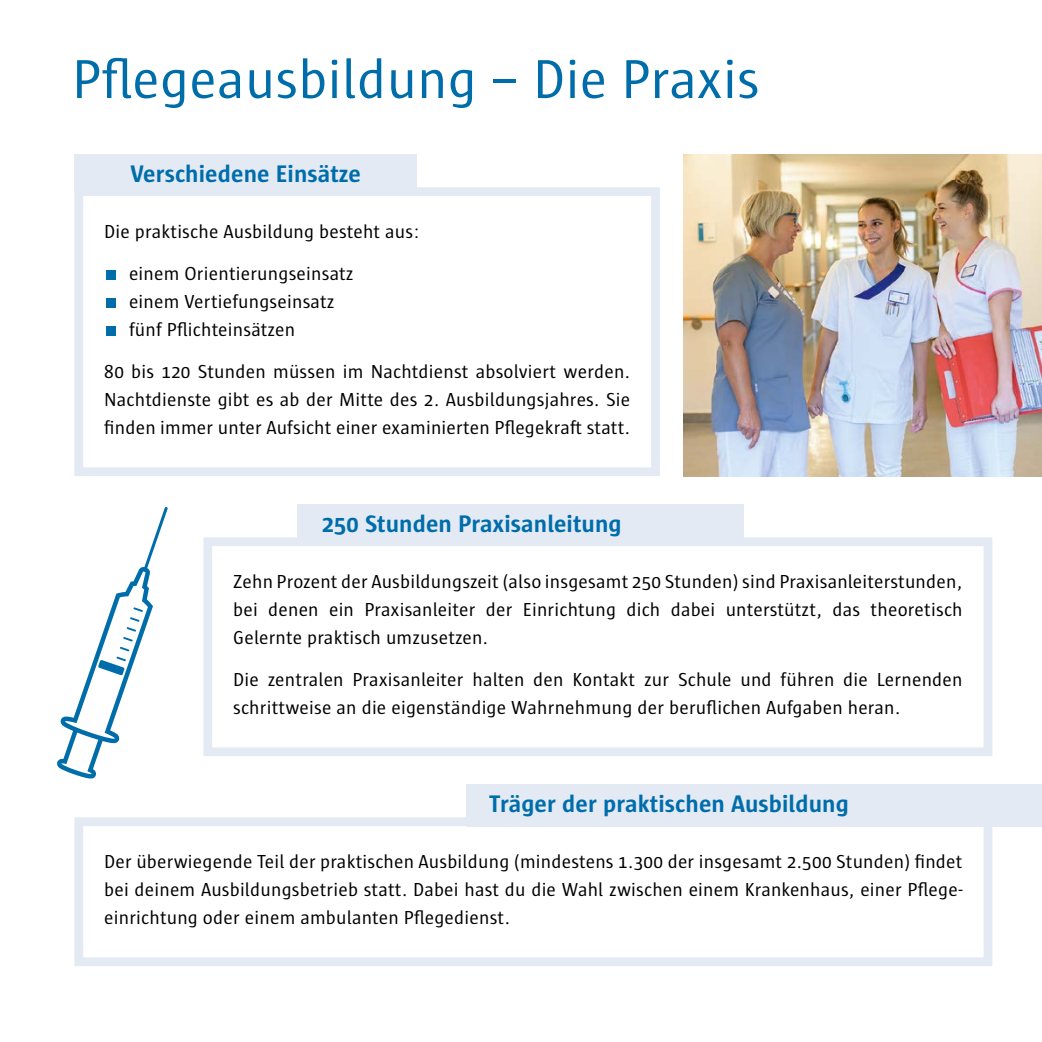
<style>
.page{position:relative;width:1042px;height:1042px;background:#fff}
.page>*{position:absolute;margin:0;border:0;box-sizing:border-box;transform-origin:0 0}
.t1{font:56px "Sun";letter-spacing:.005em;color:#006dab}
.t2{font:700 24.5px "Sun";letter-spacing:.005em;color:#006dab}
.t3{font:19.25px/28px "Sun";letter-spacing:.01em;color:#000;text-align:justify}
</style>
<div class="page">
<div style="left:297px;top:504px;width:446px;height:37px;background:#e3eaf4"></div>
<div style="left:74px;top:154px;width:343px;height:37px;background:#e3eaf4"></div>
<div style="left:466px;top:784px;width:576px;height:42px;background:#e3eaf4"></div>
<div style="left:203px;top:537px;width:789px;height:219px;border:9px solid #e3eaf4"></div>
<div style="left:74px;top:187px;width:586px;height:289px;border:9px solid #e3eaf4"></div>
<div style="left:74px;top:817px;width:918px;height:149px;border:9px solid #e3eaf4"></div>
<img style="left:683px;top:154px;width:359px;height:322px">
<div style="left:106px;top:271px;width:9px;height:9px;background:#006dab"></div>
<div style="left:106px;top:299px;width:9px;height:9px;background:#006dab"></div>
<div style="left:106px;top:327px;width:9px;height:9px;background:#006dab"></div>
<svg style="left:57px;top:507px;width:111px;height:272px"></svg>
<h1 class="t1" style="left:72px;top:48px;width:689px">Pflegeausbildung – Die Praxis</h1>
<p class="t2" style="left:130px;top:160px;width:232px">Verschiedene Einsätze</p>
<p class="t3" style="left:129px;top:210px;width:292px;line-height:42px;text-indent:-25px">Die praktische Ausbildung besteht aus: einem Orientierungseinsatz</p>
<p class="t3" style="left:129px;top:287px;width:207px">einem Vertiefungseinsatz fünf Pflichteinsätzen</p>
<p class="t3" style="left:104px;top:357px;width:527px">80 bis 120 Stunden müssen im Nachtdienst absolviert werden.<br>Nachtdienste gibt es ab der Mitte des 2. Ausbildungsjahres. Sie finden immer unter Aufsicht einer examinierten Pflegekraft statt.</p>
<p class="t2" style="left:322px;top:510px;width:301px">250 Stunden Praxisanleitung</p>
<p class="t3" style="left:233px;top:567px;width:731px">Zehn Prozent der Ausbildungszeit (also insgesamt 250 Stunden) sind Praxisanleiterstunden, bei denen ein Praxisanleiter der Einrichtung dich dabei unterstützt, das theoretisch Gelernte praktisch umzusetzen.</p>
<p class="t3" style="left:233px;top:665px;width:731px">Die zentralen Praxisanleiter halten den Kontakt zur Schule und führen die Lernenden schrittweise an die eigenständige Wahrnehmung der beruflichen Aufgaben heran.</p>
<p class="t2" style="left:489px;top:790px;width:361px">Träger der praktischen Ausbildung</p>
<p class="t3" style="left:104px;top:847px;width:860px">Der überwiegende Teil der praktischen Ausbildung (mindestens 1.300 der insgesamt 2.500 Stunden) findet bei deinem Ausbildungsbetrieb statt. Dabei hast du die Wahl zwischen einem Krankenhaus, einer Pflege&shy;einrichtung oder einem ambulanten Pflegedienst.</p>
</div>
